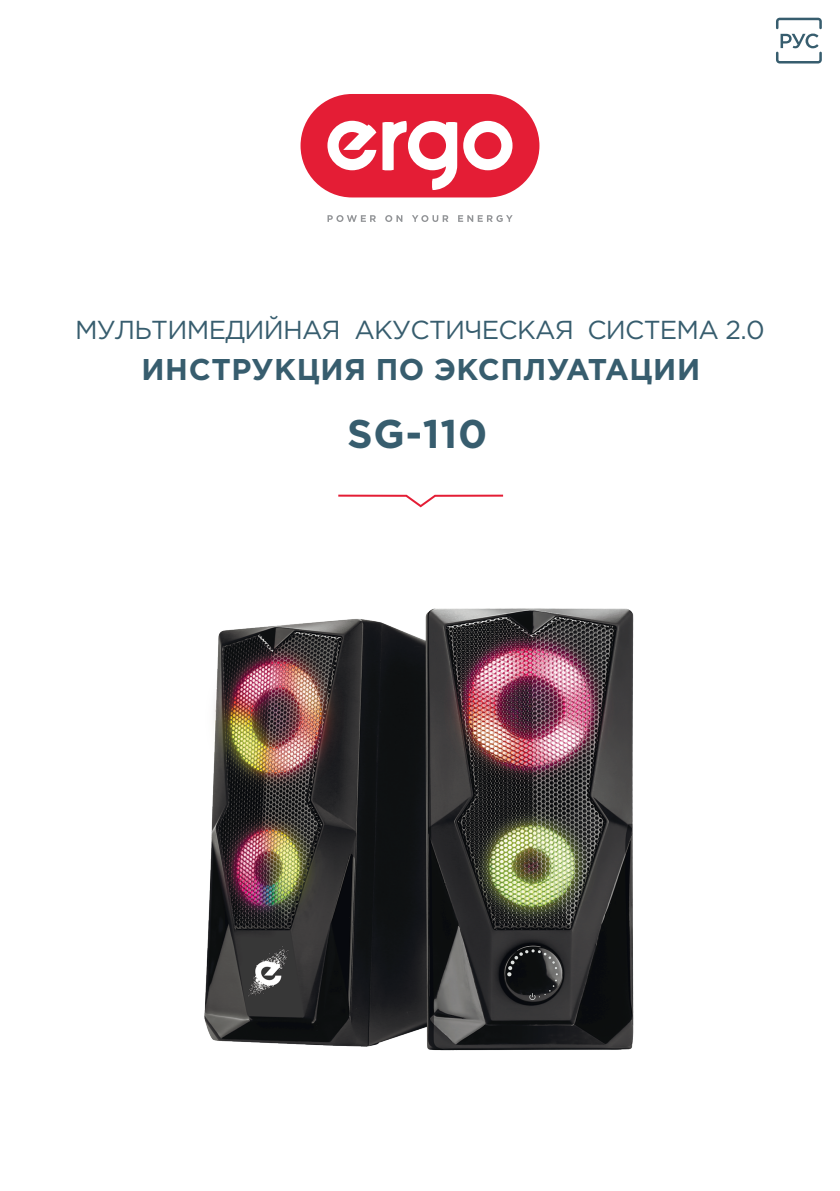
<style>
.page{position:relative;width:840px;height:1191px;background:#fff}
.page>*{position:absolute;margin:0;border:0;box-sizing:border-box;transform-origin:0 0}
.t1{font:700 40px "Gotham Pro";color:#375d6e}
.t2{font:700 30px "Gotham Pro";letter-spacing:.02em;color:#375d6e}
.t3{font:26px "Gotham Pro";letter-spacing:-.025em;color:#375d6e}
</style>
<div class="page">
<svg style="left:338px;top:494px;width:166px;height:14px"></svg>
<svg style="left:327px;top:215px;width:185px;height:7px"></svg>
<svg style="left:300px;top:94px;width:239px;height:103px"></svg>
<div style="left:419px;top:132px;width:27px;height:27px;background:#e41d35;border-radius:50%"></div>
<div style="left:474px;top:132px;width:27px;height:27px;background:#e41d35;border-radius:50%"></div>
<svg style="left:776px;top:18px;width:45px;height:45px"></svg>
<img style="left:204px;top:608px;width:430px;height:443px">
<p class="t3" style="left:75px;top:315px;width:690px">МУЛЬТИМЕДИЙНАЯ АКУСТИЧЕСКАЯ СИСТЕМА 2.0</p>
<p class="t2" style="left:141px;top:352px;width:559px">ИНСТРУКЦИЯ ПО ЭКСПЛУАТАЦИИ</p>
<h1 class="t1" style="left:347px;top:411px;width:142px">SG-110</h1>
</div>
